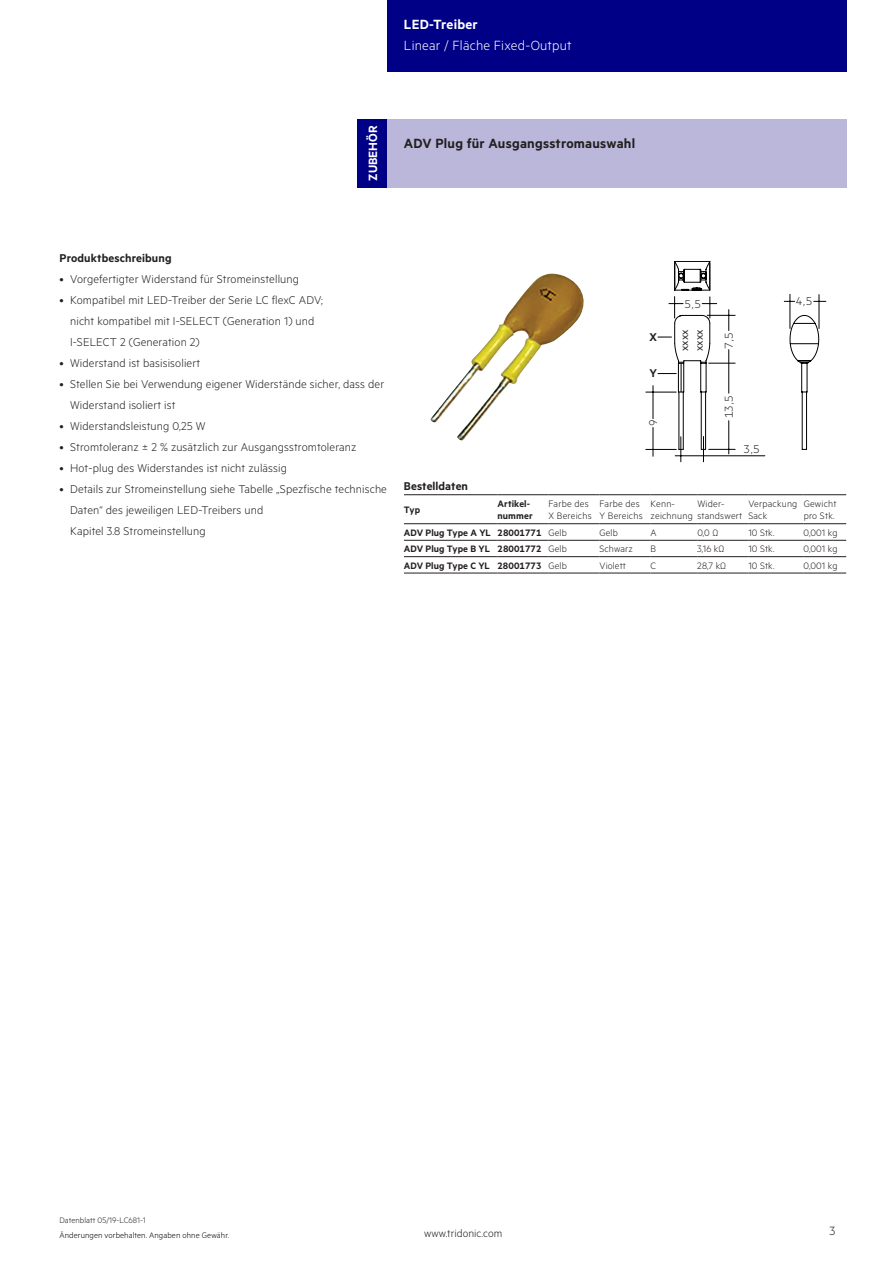
<style>
.page{position:relative;width:893px;height:1263px;background:#fff}
.page>*{position:absolute;margin:0;border:0;box-sizing:border-box;transform-origin:0 0}
.t1{font:15px "Tridonic Metric Print Semi";letter-spacing:.015em;color:#231f20}
.t2{font:15px "Tridonic Metric Print Light";letter-spacing:.015em;color:#fff}
.t3{font:15px "Tridonic Metric Print Semi";letter-spacing:.015em;color:#fff}
.t4{font:13.5px "Tridonic Metric Print Semi";letter-spacing:.005em;color:#fff}
.t5{font:13.5px "Tridonic Metric Print Light";color:#231f20}
.t6{font:12.75px/21px "Tridonic Metric Print Light";letter-spacing:.01em;color:#231f20}
.t7{font:12.75px "Tridonic Metric Print Semi";letter-spacing:.01em;color:#231f20}
.t8{font:12px "Tridonic Metric Print Light";letter-spacing:.005em;color:#231f20}
.t9{font:12px/14.4px "Tridonic Metric Print Regular";color:#231f20}
.t10{font:10.5px/12.6px "Tridonic Metric Print Light";letter-spacing:.02em;color:#231f20}
.t11{font:10.5px/12.6px "Tridonic Metric Print Semi";letter-spacing:.005em;color:#231f20}
.t12{font:9px "Tridonic Metric Print Light";letter-spacing:.01em;color:#000}
.t13{font:9px "Tridonic Metric Print Light";letter-spacing:.005em;color:#231f20}
.s1{font-family:"Tridonic Metric Print Light"}
</style>
<div class="page">
<div style="left:387px;top:0;width:459px;height:72px;background:#000087"></div>
<div style="left:387px;top:119px;width:459px;height:68px;background:#bbb7da"></div>
<div style="left:357px;top:119px;width:30px;height:68px;background:#000087"></div>
<img style="left:431px;top:274px;width:153px;height:167px">
<hr style="left:675px;top:455px;width:90px;height:1px;background:#000001">
<hr style="left:728px;top:421px;width:1px;height:33px;background:#000001">
<hr style="left:646px;top:392px;width:30px;height:1px;background:#000001">
<hr style="left:646px;top:449px;width:30px;height:1px;background:#000001">
<hr style="left:653px;top:386px;width:1px;height:33px;background:#000001">
<svg style="left:653px;top:427px;width:1px;height:29px"></svg>
<svg style="left:679px;top:437px;width:4px;height:25px"></svg>
<svg style="left:701px;top:436px;width:34px;height:26px"></svg>
<hr style="left:678px;top:392px;width:1px;height:57px;background:#000">
<hr style="left:683px;top:392px;width:1px;height:57px;background:#000">
<hr style="left:701px;top:392px;width:1px;height:57px;background:#000">
<hr style="left:705px;top:392px;width:1px;height:57px;background:#000">
<hr style="left:802px;top:392px;width:1px;height:57px;background:#000">
<hr style="left:806px;top:392px;width:1px;height:57px;background:#000">
<svg style="left:658px;top:261px;width:168px;height:132px"></svg>
<svg style="left:404px;top:524px;width:442px;height:49px"></svg>
<hr style="left:404px;top:523px;width:93px;height:1px;background:#231f20">
<hr style="left:497px;top:523px;width:52px;height:1px;background:#231f20">
<hr style="left:549px;top:523px;width:51px;height:1px;background:#231f20">
<hr style="left:600px;top:523px;width:51px;height:1px;background:#231f20">
<hr style="left:651px;top:523px;width:46px;height:1px;background:#231f20">
<hr style="left:697px;top:523px;width:51px;height:1px;background:#231f20">
<hr style="left:748px;top:523px;width:56px;height:1px;background:#231f20">
<hr style="left:804px;top:523px;width:42px;height:1px;background:#231f20">
<hr style="left:404px;top:494px;width:93px;height:1px;background:#231f20">
<hr style="left:497px;top:494px;width:52px;height:1px;background:#231f20">
<hr style="left:549px;top:494px;width:51px;height:1px;background:#231f20">
<hr style="left:600px;top:494px;width:51px;height:1px;background:#231f20">
<hr style="left:651px;top:494px;width:46px;height:1px;background:#231f20">
<hr style="left:697px;top:494px;width:51px;height:1px;background:#231f20">
<hr style="left:748px;top:494px;width:56px;height:1px;background:#231f20">
<hr style="left:804px;top:494px;width:42px;height:1px;background:#231f20">
<hr style="left:404px;top:540px;width:93px;height:1px;background:#231f20">
<hr style="left:497px;top:540px;width:52px;height:1px;background:#231f20">
<hr style="left:549px;top:540px;width:51px;height:1px;background:#231f20">
<hr style="left:600px;top:540px;width:51px;height:1px;background:#231f20">
<hr style="left:651px;top:540px;width:46px;height:1px;background:#231f20">
<hr style="left:697px;top:540px;width:51px;height:1px;background:#231f20">
<hr style="left:748px;top:540px;width:56px;height:1px;background:#231f20">
<hr style="left:804px;top:540px;width:42px;height:1px;background:#231f20">
<hr style="left:404px;top:556px;width:93px;height:1px;background:#231f20">
<hr style="left:497px;top:556px;width:52px;height:1px;background:#231f20">
<hr style="left:549px;top:556px;width:51px;height:1px;background:#231f20">
<hr style="left:600px;top:556px;width:51px;height:1px;background:#231f20">
<hr style="left:651px;top:556px;width:46px;height:1px;background:#231f20">
<hr style="left:748px;top:556px;width:56px;height:1px;background:#231f20">
<hr style="left:804px;top:556px;width:42px;height:1px;background:#231f20">
<hr style="left:697px;top:556px;width:51px;height:1px;background:#231f20">
<hr style="left:404px;top:573px;width:93px;height:1px;background:#231f20">
<hr style="left:497px;top:573px;width:52px;height:1px;background:#231f20">
<hr style="left:549px;top:573px;width:51px;height:1px;background:#231f20">
<hr style="left:600px;top:573px;width:51px;height:1px;background:#231f20">
<hr style="left:651px;top:573px;width:46px;height:1px;background:#231f20">
<hr style="left:697px;top:573px;width:51px;height:1px;background:#231f20">
<hr style="left:748px;top:573px;width:56px;height:1px;background:#231f20">
<hr style="left:804px;top:573px;width:42px;height:1px;background:#231f20">
<p class="t3" style="left:404px;top:15px;width:75px">LED-Treiber</p>
<p class="t2" style="left:404px;top:37px;width:169px">Linear / Fläche Fixed-Output</p>
<p class="t4" style="left:365px;top:181px;width:57px;rotate:-90deg">ZUBEHÖR</p>
<p class="t1" style="left:404px;top:134px;width:233px">ADV Plug für Ausgangsstromauswahl</p>
<p class="t7" style="left:60px;top:250px;width:114px">Produktbeschreibung</p>
<p class="t6" style="left:60px;top:268px;width:241px">• Vorgefertigter Widerstand für Stromeinstellung</p>
<p class="t6" style="left:70px;top:289px;width:254px;text-indent:-11px">• Kompatibel mit LED-Treiber der Serie LC flexC ADV; nicht kompatibel mit I-SELECT (Generation 1) und<br>I-SELECT 2 (Generation 2)</p>
<p class="t6" style="left:60px;top:352px;width:142px">• Widerstand ist basisisoliert</p>
<p class="t6" style="left:70px;top:373px;width:316px;text-indent:-11px">• Stellen Sie bei Verwendung eigener Widerstände sicher, dass der<br>Widerstand isoliert ist</p>
<p class="t6" style="left:60px;top:415px;width:147px">• Widerstandsleistung 0,25 W</p>
<p class="t6" style="left:60px;top:436px;width:298px">• Stromtoleranz ± 2 % zusätzlich zur Ausgangsstromtoleranz</p>
<p class="t6" style="left:60px;top:457px;width:229px">• Hot-plug des Widerstandes ist nicht zulässig</p>
<p class="t6" style="left:70px;top:478px;width:318px;text-indent:-11px">• Details zur Stromeinstellung siehe Tabelle „Spezfische technische<br>Daten“ des jeweiligen LED-Treibers und<br>Kapitel 3.8 Stromeinstellung</p>
<p class="t7" style="left:649px;top:329px;width:9px">X</p>
<p class="t7" style="left:649px;top:366px;width:9px">Y</p>
<p class="t6" style="left:642px;top:426px;width:8px;rotate:-90deg">9</p>
<p class="t6" style="left:684px;top:293px;width:18px">5,5</p>
<p class="t6" style="left:796px;top:290px;width:18px">4,5</p>
<p class="t6" style="left:718px;top:349px;width:18px;rotate:-90deg">7,5</p>
<p class="t9" style="left:677px;top:351px;width:23px;rotate:-90deg">xxxx xxxx</p>
<p class="t6" style="left:718px;top:418px;width:25px;rotate:-90deg">13,5</p>
<p class="t6" style="left:743px;top:438px;width:18px">3,5</p>
<p class="t7" style="left:404px;top:479px;width:66px">Bestelldaten</p>
<p class="t11" style="left:404px;top:503px;width:18px">Typ</p>
<p class="t11" style="left:497px;top:497px;width:37px">Artikel&shy;nummer</p>
<p class="t10" style="left:549px;top:497px;width:45px">Farbe des<br>X Bereichs</p>
<p class="t10" style="left:600px;top:497px;width:45px">Farbe des<br>Y Bereichs</p>
<p class="t10" style="left:651px;top:497px;width:93px">Kenn-<br>zeichnung standswert</p>
<p class="t10" style="left:697px;top:497px;width:29px">Wider-</p>
<p class="t10" style="left:748px;top:497px;width:51px">Verpackung<br>Sack</p>
<p class="t10" style="left:804px;top:497px;width:34px">Gewicht pro Stk.</p>
<p class="t11" style="left:404px;top:526px;width:164px">ADV Plug Type A YL 28001771 <span class="s1">Gelb</span></p>
<p class="t10" style="left:599px;top:526px;width:20px">Gelb</p>
<p class="t10" style="left:651px;top:526px;width:8px">A</p>
<p class="t10" style="left:697px;top:526px;width:21px">0,0 Ω</p>
<p class="t10" style="left:748px;top:526px;width:28px">10 Stk.</p>
<p class="t10" style="left:804px;top:526px;width:35px">0,001 kg</p>
<p class="t11" style="left:404px;top:542px;width:164px">ADV Plug Type B YL 28001772 <span class="s1">Gelb</span></p>
<p class="t10" style="left:599px;top:542px;width:35px">Schwarz</p>
<p class="t10" style="left:650px;top:542px;width:7px">B</p>
<p class="t10" style="left:697px;top:542px;width:28px">3,16 kΩ</p>
<p class="t10" style="left:748px;top:542px;width:28px">10 Stk.</p>
<p class="t10" style="left:804px;top:542px;width:35px">0,001 kg</p>
<p class="t11" style="left:404px;top:559px;width:164px">ADV Plug Type C YL 28001773 <span class="s1">Gelb</span></p>
<p class="t10" style="left:599px;top:559px;width:28px">Violett</p>
<p class="t10" style="left:650px;top:559px;width:7px">C</p>
<p class="t10" style="left:697px;top:559px;width:29px">28,7 kΩ</p>
<p class="t10" style="left:748px;top:559px;width:28px">10 Stk.</p>
<p class="t10" style="left:804px;top:559px;width:35px">0,001 kg</p>
<p class="t13" style="left:60px;top:1215px;width:88px">Datenblatt 05/19-LC681-1</p>
<p class="t12" style="left:60px;top:1229px;width:171px">Änderungen vorbehalten. Angaben ohne Gewähr.</p>
<p class="t8" style="left:424px;top:1227px;width:80px">www.tridonic.com</p>
<p class="t5" style="left:829px;top:1223px;width:7px">3</p>
</div>
